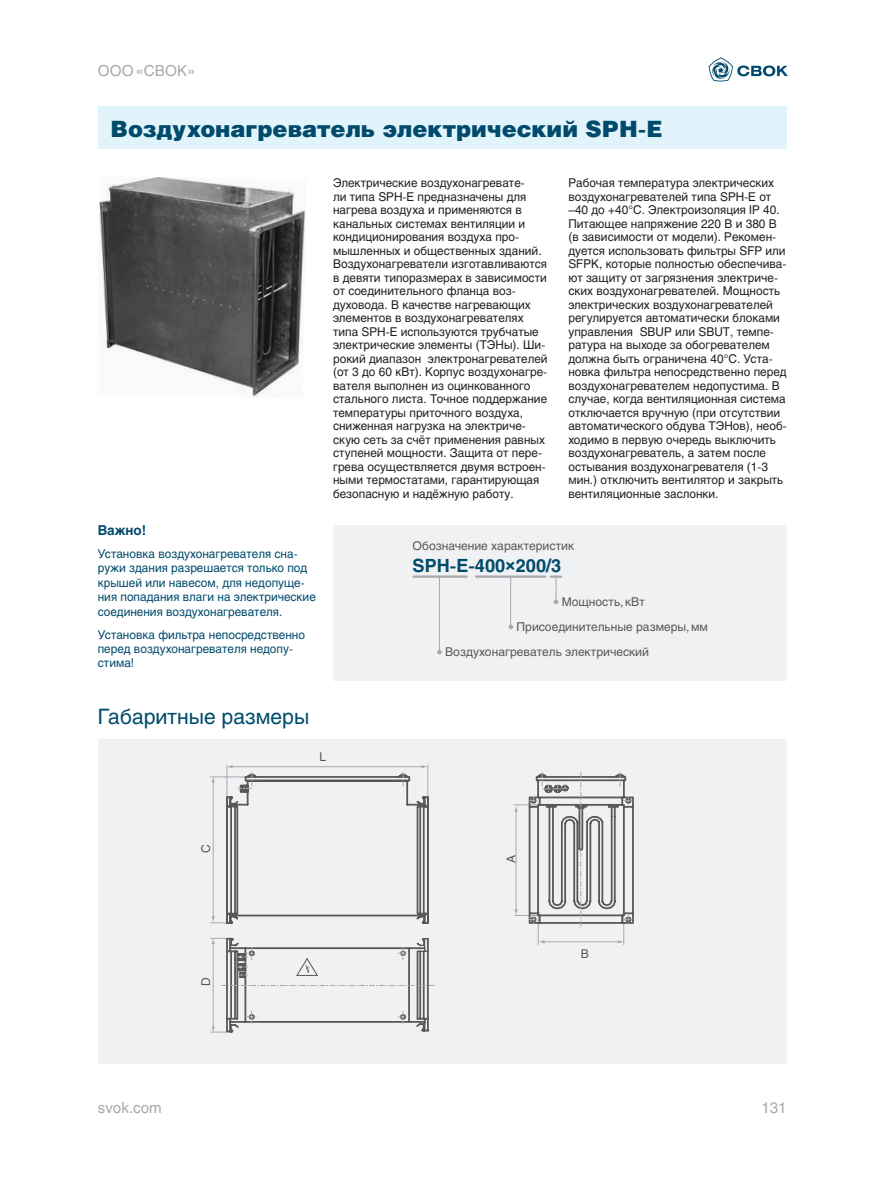
<style>
.page{position:relative;width:893px;height:1191px;background:#fff}
.page>*{position:absolute;margin:0;border:0;box-sizing:border-box;transform-origin:0 0}
.t1{font:22.5px "Helios Black C";color:#004b6c}
.t2{font:21px "Helios C";color:#004b6c}
.t3{font:700 18px "Helios C";color:#004b6c}
.t4{font:15px "Helios C";color:#a8a9ad}
.t5{font:700 13.5px "Helios C";color:#004b6c}
.t6{font:12px/13.5px "Helios C";color:#231f20}
.t7{font:12px/14.4px "Helios C";color:#004b6c}
.t8{font:12px "Helios C";color:#57585a}
.s1{font-family:"Arial"}
</style>
<div class="page">
<svg style="left:708px;top:57px;width:80px;height:25px"></svg>
<div style="left:98px;top:739px;width:689px;height:325px;background:#f0f1f2"></div>
<img style="left:99px;top:177px;width:206px;height:220px">
<hr style="left:210px;top:776px;width:40px;height:1px;background:#a8a9ad">
<hr style="left:227px;top:764px;width:1px;height:33px;background:#a8a9ad">
<hr style="left:427px;top:764px;width:1px;height:33px;background:#a8a9ad">
<hr style="left:538px;top:912px;width:1px;height:33px;background:#a8a9ad">
<hr style="left:623px;top:912px;width:1px;height:33px;background:#a8a9ad">
<hr style="left:231px;top:766px;width:192px;height:1px;background:#a8a9ad">
<svg style="left:422px;top:765px;width:6px;height:3px"></svg>
<hr style="left:543px;top:941px;width:76px;height:1px;background:#a8a9ad">
<svg style="left:618px;top:940px;width:6px;height:3px"></svg>
<svg style="left:539px;top:940px;width:6px;height:3px"></svg>
<hr style="left:213px;top:781px;width:1px;height:136px;background:#a8a9ad">
<svg style="left:210px;top:916px;width:15px;height:7px"></svg>
<svg style="left:211px;top:776px;width:4px;height:6px"></svg>
<svg style="left:225px;top:772px;width:409px;height:152px"></svg>
<svg style="left:210px;top:937px;width:225px;height:95px"></svg>
<svg style="left:403px;top:772px;width:1px;height:14px"></svg>
<svg style="left:619px;top:772px;width:1px;height:14px"></svg>
<svg style="left:238px;top:772px;width:14px;height:17px"></svg>
<svg style="left:580px;top:772px;width:1px;height:156px"></svg>
<svg style="left:514px;top:772px;width:54px;height:39px"></svg>
<svg style="left:623px;top:796px;width:11px;height:9px"></svg>
<svg style="left:514px;top:909px;width:26px;height:15px"></svg>
<svg style="left:623px;top:911px;width:11px;height:13px"></svg>
<div style="left:98px;top:106px;width:689px;height:43px;background:#e1f4fc"></div>
<div style="left:333px;top:524px;width:454px;height:156px;background:#f0f1f2"></div>
<svg style="left:437px;top:649px;width:5px;height:5px"></svg>
<hr style="left:413px;top:575px;width:54px;height:3px;background:#a8a9ad">
<hr style="left:476px;top:575px;width:69px;height:3px;background:#a8a9ad">
<hr style="left:439px;top:575px;width:1px;height:77px;background:#a8a9ad">
<hr style="left:510px;top:576px;width:1px;height:50px;background:#a8a9ad">
<svg style="left:508px;top:624px;width:5px;height:5px"></svg>
<svg style="left:551px;top:575px;width:10px;height:29px"></svg>
<p class="t4" style="left:98px;top:62px;width:99px">ООО«СВОК»</p>
<h1 class="t1" style="left:111px;top:115px;width:553px">Воздухонагреватель электрический SPH-E</h1>
<p class="t5" style="left:98px;top:522px;width:50px">Важно!</p>
<p class="t7" style="left:98px;top:546px;width:220px">Установка воздухонагревателя сна&shy;ружи здания разрешается только под крышей или навесом, для недопуще&shy;ния попадания влаги на электрические соединения воздухонагревателя.</p>
<p class="t7" style="left:98px;top:627px;width:209px">Установка фильтра непосредственно перед воздухонагревателя недопу&shy;стима!</p>
<h2 class="t2" style="left:98px;top:703px;width:213px">Габаритные размеры</h2>
<p class="t6" style="left:333px;top:176px;width:216px">Электрические воздухонагревате-<br>ли типа SPH-E предназначены для нагрева воздуха и применяются в канальных системах вентиляции и кондиционирования воздуха про&shy;мышленных и общественных зданий.<br>Воздухонагреватели изготавливаются в девяти типоразмерах в зависимости от соединительного фланца воз&shy;духовода. В качестве нагревающих элементов в воздухонагревателях типа SPH-E используются трубчатые электрические элементы (ТЭНы). Ши&shy;рокий диапазон электронагревателей (от 3 до 60 кВт). Корпус воздухонагре&shy;вателя выполнен из оцинкованного стального листа. Точное поддержание температуры приточного воздуха, сниженная нагрузка на электриче&shy;скую сеть за счёт применения равных ступеней мощности. Защита от пере&shy;грева осуществляется двумя встроен&shy;ными термостатами, гарантирующая безопасную и надёжную работу.</p>
<p class="t6" style="left:568px;top:176px;width:220px">Рабочая температура электрических воздухонагревателей типа SPH-E от –40 до +40°С. Электроизоляция IP 40.<br>Питающее напряжение 220 В и 380 В (в зависимости от модели). Рекомен&shy;дуется использовать фильтры SFP или SFPK, которые полностью обеспечива&shy;ют защиту от загрязнения электриче&shy;ских воздухонагревателей. Мощность электрических воздухонагревателей регулируется автоматически блоками управления SBUP или SBUT, темпе&shy;ратура на выходе за обогревателем должна быть ограничена 40°С. Уста&shy;новка фильтра непосредственно перед воздухонагревателем недопустима. В случае, когда вентиляционная система отключается вручную (при отсутствии автоматического обдува ТЭНов), необ&shy;ходимо в первую очередь выключить воздухонагреватель, а затем после остывания воздухонагревателя (1-3 мин.) отключить вентилятор и закрыть вентиляционные заслонки.</p>
<p class="t8" style="left:413px;top:539px;width:163px">Обозначение характеристик</p>
<h3 class="t3" style="left:413px;top:555px;width:150px">SPH-E-400<span class="s1">×</span>200/3</h3>
<p class="t8" style="left:562px;top:594px;width:85px">Мощность,кВт</p>
<p class="t8" style="left:517px;top:619px;width:193px">Присоединительные размеры,мм</p>
<p class="t8" style="left:445px;top:644px;width:205px">Воздухонагреватель электрический</p>
<p class="t8" style="left:199px;top:853px;width:10px;rotate:-90deg">С</p>
<p class="t8" style="left:199px;top:985px;width:10px;rotate:-90deg">D</p>
<p class="t4" style="left:98px;top:1099px;width:66px">svok.com</p>
<p class="t8" style="left:319px;top:750px;width:8px">L</p>
<p class="t8" style="left:504px;top:863px;width:10px;rotate:-90deg">A</p>
<p class="t8" style="left:581px;top:947px;width:10px">B</p>
<p class="t4" style="left:761px;top:1099px;width:27px">131</p>
</div>
